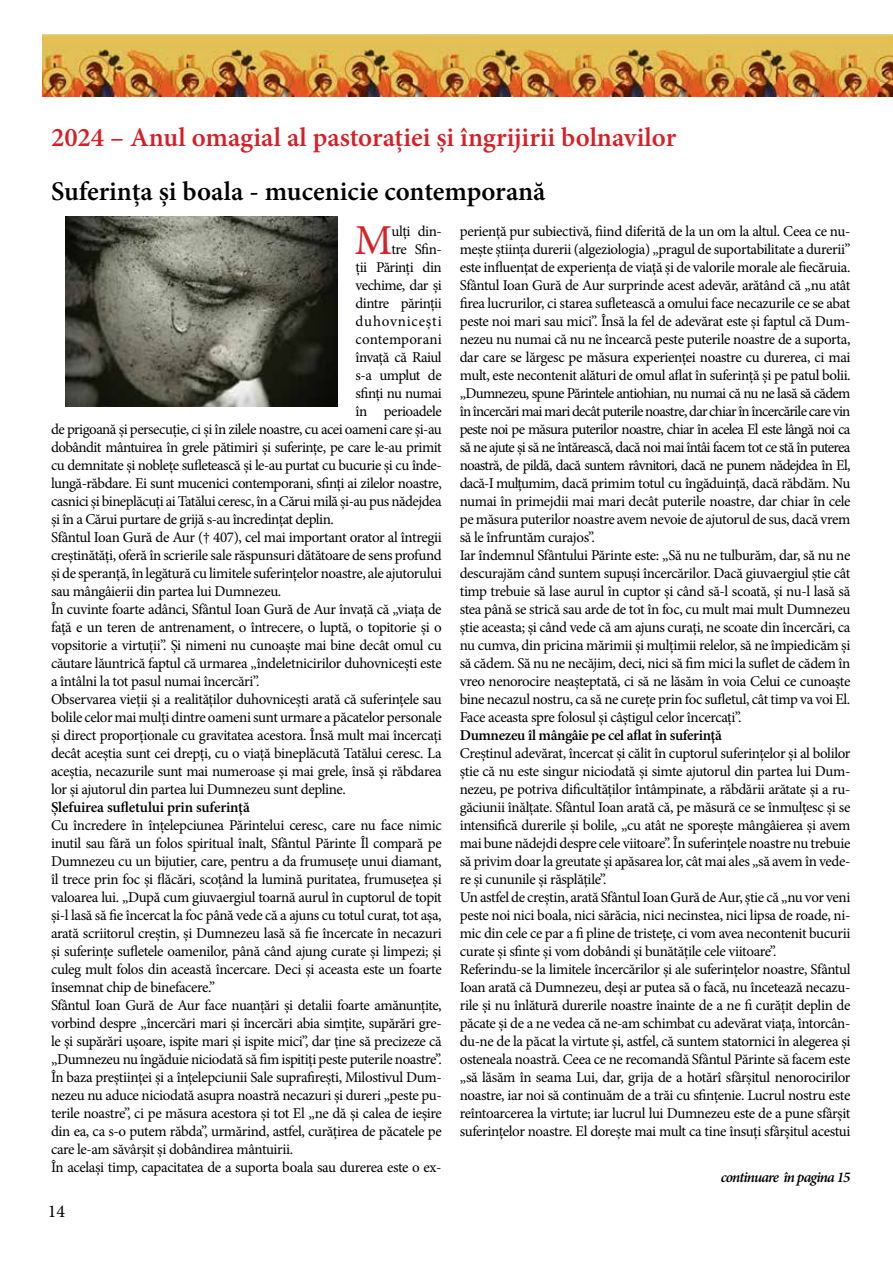
<style>
.page{position:relative;width:893px;height:1263px;background:#fff}
.page>*{position:absolute;margin:0;border:0;box-sizing:border-box;transform-origin:0 0}
.t1{font:42.75px "Minion Pro";color:#d2232a}
.t2{font:600 27px "Minion Pro";color:#d61f26}
.t3{font:600 27px "Minion Pro";color:#000}
.t4{font:18px "Minion Pro";color:#000}
.t5{font:15px/18px "Minion Pro";letter-spacing:-.03em;color:#000}
.t6{font:600 15px "Minion Pro";letter-spacing:-.02em;color:#000}
.t7{font:italic 600 15px "Minion Pro";letter-spacing:-.055em;color:#000}
.t8{font:15px "Minion Pro";letter-spacing:.055em;color:#000}
.t9{font:15px "Minion Pro";letter-spacing:.005em;color:#000}
</style>
<div class="page">
<img style="left:43px;top:34px;width:850px;height:63px">
<img style="left:65px;top:216px;width:272px;height:191px">
<h2 class="t2" style="left:51px;top:118px;width:627px">2024 – Anul omagial al pastorației și îngrijirii bolnavilor</h2>
<h2 class="t3" style="left:51px;top:172px;width:496px">Suferința și boala - mucenicie contemporană</h2>
<h1 class="t1" style="left:354px;top:211px;width:40px">M</h1>
<p class="t5" style="left:391px;top:222px;width:52px">ulți din-</p>
<p class="t5" style="left:460px;top:222px;width:392px">periență pur subiectivă, fiind diferită de la un om la altul. Ceea ce nu&shy;mește știința durerii (algeziologia) „pragul de suportabilitate a durerii” este influențat de experiența de viață și de valorile morale ale fiecăruia.<br>Sfântul Ioan Gură de Aur surprinde acest adevăr, arătând că „nu atât firea lucrurilor, ci starea sufletească a omului face necazurile ce se abat peste noi mari sau mici”. Însă la fel de adevărat este și faptul că Dum&shy;nezeu nu numai că nu ne încearcă peste puterile noastre de a suporta, dar care se lărgesc pe măsura experienței noastre cu durerea, ci mai mult, este necontenit alături de omul aflat în suferință și pe patul bolii. „Dumnezeu, spune Părintele antiohian, nu numai că nu ne lasă să cădem în încercări mai mari decât puterile noastre, dar chiar în încercările care vin peste noi pe măsura puterilor noastre, chiar în acelea El este lângă noi ca să ne ajute și să ne întărească, dacă noi mai întâi facem tot ce stă în puterea noastră, de pildă, dacă suntem râvnitori, dacă ne punem nădejdea în El, dacă-I mulțumim, dacă primim totul cu îngăduință, dacă răbdăm. Nu numai în primejdii mai mari decât puterile noastre, dar chiar în cele pe măsura puterilor noastre avem nevoie de ajutorul de sus, dacă vrem să le înfruntăm curajos”.<br>Iar îndemnul Sfântului Părinte este: „Să nu ne tulburăm, dar, să nu ne descurajăm când suntem supuși încercărilor. Dacă giuvaergiul știe cât timp trebuie să lase aurul în cuptor și când să-l scoată, și nu-l lasă să stea până se strică sau arde de tot în foc, cu mult mai mult Dumnezeu știe aceasta; și când vede că am ajuns curați, ne scoate din încercări, ca nu cumva, din pricina mărimii și mulțimii relelor, să ne împiedicăm și să cădem. Să nu ne necăjim, deci, nici să fim mici la suflet de cădem în vreo nenorocire neașteptată, ci să ne lăsăm în voia Celui ce cunoaște bine necazul nostru, ca să ne curețe prin foc sufletul, cât timp va voi El.<br>Face aceasta spre folosul și câștigul celor încercați”.</p>
<p class="t6" style="left:460px;top:724px;width:264px">Dumnezeu îl mângâie pe cel aflat în suferinţă</p>
<p class="t5" style="left:460px;top:744px;width:392px">Creștinul adevărat, încercat și călit în cuptorul suferințelor și al bolilor știe că nu este singur niciodată și simte ajutorul din partea lui Dum&shy;nezeu, pe potriva dificultăților întâmpinate, a răbdării arătate și a ru&shy;găciunii înălțate. Sfântul Ioan arată că, pe măsură ce se înmulțesc și se intensifică durerile și bolile, „cu atât ne sporește mângâierea și avem mai bune nădejdi despre cele viitoare”. În suferințele noastre nu trebuie să privim doar la greutate și apăsarea lor, cât mai ales „să avem în vede&shy;re și cununile și răsplățile”.<br>Un astfel de creștin, arată Sfântul Ioan Gură de Aur, știe că „nu vor veni peste noi nici boala, nici sărăcia, nici necinstea, nici lipsa de roade, ni&shy;mic din cele ce par a fi pline de tristețe, ci vom avea necontenit bucurii curate și sfinte și vom dobândi și bunătățile cele viitoare”.<br>Referindu-se la limitele încercărilor și ale suferințelor noastre, Sfântul Ioan arată că Dumnezeu, deși ar putea să o facă, nu încetează necazu&shy;rile și nu înlătură durerile noastre înainte de a ne fi curățit deplin de păcate și de a ne vedea că ne-am schimbat cu adevărat viața, întorcân&shy;du-ne de la păcat la virtute și, astfel, că suntem statornici în alegerea și osteneala noastră. Ceea ce ne recomandă Sfântul Părinte să facem este „să lăsăm în seama Lui, dar, grija de a hotărî sfârșitul nenorocirilor noastre, iar noi să continuăm de a trăi cu sfințenie. Lucrul nostru este reîntoarcerea la virtute; iar lucrul lui Dumnezeu este de a pune sfârșit suferințelor noastre. El dorește mai mult ca tine însuți sfârșitul acestui</p>
<p class="t5" style="left:391px;top:240px;width:52px">tre Sfin-</p>
<p class="t5" style="left:356px;top:258px;width:88px">ții Părinți din</p>
<p class="t5" style="left:356px;top:276px;width:88px">vechime, dar și</p>
<p class="t5" style="left:356px;top:294px;width:88px">dintre părinții</p>
<p class="t8" style="left:356px;top:311px;width:88px">duhovnicești</p>
<p class="t9" style="left:356px;top:329px;width:88px">contemporani</p>
<p class="t5" style="left:356px;top:348px;width:88px">învață că Raiul</p>
<p class="t5" style="left:356px;top:366px;width:88px">s-a umplut de</p>
<p class="t5" style="left:356px;top:384px;width:88px">sfinți nu numai</p>
<p class="t5" style="left:356px;top:402px;width:88px">în perioadele</p>
<p class="t5" style="left:51px;top:420px;width:392px">de prigoană și persecuție, ci și în zilele noastre, cu acei oameni care și-au</p>
<p class="t5" style="left:51px;top:438px;width:392px">dobândit mântuirea în grele pătimiri și suferințe, pe care le-au primit</p>
<p class="t5" style="left:51px;top:456px;width:392px">cu demnitate și noblețe sufletească și le-au purtat cu bucurie și cu înde-</p>
<p class="t5" style="left:51px;top:474px;width:392px">lungă-răbdare. Ei sunt mucenici contemporani, sfinți ai zilelor noastre,</p>
<p class="t5" style="left:51px;top:492px;width:392px">casnici și bineplăcuți ai Tatălui ceresc, în a Cărui milă și-au pus nădejdea</p>
<p class="t5" style="left:51px;top:510px;width:284px">și în a Cărui purtare de grijă s-au încredințat deplin.</p>
<p class="t5" style="left:51px;top:528px;width:392px">Sfântul Ioan Gură de Aur († 407), cel mai important orator al întregii</p>
<p class="t5" style="left:51px;top:546px;width:392px">creștinătăți, oferă în scrierile sale răspunsuri dătătoare de sens profund</p>
<p class="t5" style="left:51px;top:564px;width:392px">și de speranță, în legătură cu limitele suferințelor noastre, ale ajutorului</p>
<p class="t5" style="left:51px;top:582px;width:232px">sau mângâierii din partea lui Dumnezeu.</p>
<p class="t5" style="left:51px;top:600px;width:392px">În cuvinte foarte adânci, Sfântul Ioan Gură de Aur învață că „viața de</p>
<p class="t5" style="left:51px;top:618px;width:392px">față e un teren de antrenament, o întrecere, o luptă, o topitorie și o</p>
<p class="t5" style="left:51px;top:636px;width:392px">vopsitorie a virtuții”. Și nimeni nu cunoaște mai bine decât omul cu</p>
<p class="t5" style="left:51px;top:654px;width:392px">căutare lăuntrică faptul că urmarea „îndeletnicirilor duhovnicești este</p>
<p class="t5" style="left:51px;top:672px;width:210px">a întâlni la tot pasul numai încercări”.</p>
<p class="t5" style="left:51px;top:690px;width:392px">Observarea vieții și a realităților duhovnicești arată că suferințele sau</p>
<p class="t5" style="left:51px;top:708px;width:392px">bolile celor mai mulți dintre oameni sunt urmare a păcatelor personale</p>
<p class="t5" style="left:51px;top:726px;width:392px">și direct proporționale cu gravitatea acestora. Însă mult mai încercați</p>
<p class="t5" style="left:51px;top:744px;width:392px">decât aceștia sunt cei drepți, cu o viață bineplăcută Tatălui ceresc. La</p>
<p class="t5" style="left:51px;top:762px;width:392px">aceștia, necazurile sunt mai numeroase și mai grele, însă și răbdarea</p>
<p class="t5" style="left:51px;top:780px;width:296px">lor și ajutorul din partea lui Dumnezeu sunt depline.</p>
<p class="t6" style="left:51px;top:796px;width:200px">Şlefuirea sufletului prin suferinţă</p>
<p class="t5" style="left:51px;top:816px;width:392px">Cu încredere în înțelepciunea Părintelui ceresc, care nu face nimic inutil sau fără un folos spiritual înalt, Sfântul Părinte Îl compară pe Dumnezeu cu un bijutier, care, pentru a da frumusețe unui diamant, îl trece prin foc și flăcări, scoțând la lumină puritatea, frumusețea și valoarea lui. „După cum giuvaergiul toarnă aurul în cuptorul de topit și-l lasă să fie încercat la foc până vede că a ajuns cu totul curat, tot așa, arată scriitorul creștin, și Dumnezeu lasă să fie încercate în necazuri și suferințe sufletele oamenilor, până când ajung curate și limpezi; și culeg mult folos din această încercare. Deci și aceasta este un foarte însemnat chip de binefacere.”<br>Sfântul Ioan Gură de Aur face nuanțări și detalii foarte amănunțite, vorbind despre „încercări mari și încercări abia simțite, supărări gre&shy;le și supărări ușoare, ispite mari și ispite mici”, dar ține să precizeze că „Dumnezeu nu îngăduie niciodată să fim ispitiți peste puterile noastre”.<br>În baza preștiinței și a înțelepciunii Sale suprafirești, Milostivul Dum&shy;nezeu nu aduce niciodată asupra noastră necazuri și dureri „peste pu&shy;terile noastre”, ci pe măsura acestora și tot El „ne dă și calea de ieșire din ea, ca s-o putem răbda”, urmărind, astfel, curățirea de păcatele pe care le-am săvârșit și dobândirea mântuirii.<br>În același timp, capacitatea de a suporta boala sau durerea este o ex-</p>
<p class="t7" style="left:721px;top:1166px;width:131px">continuare în pagina 15</p>
<p class="t4" style="left:48px;top:1199px;width:19px">14</p>
</div>
